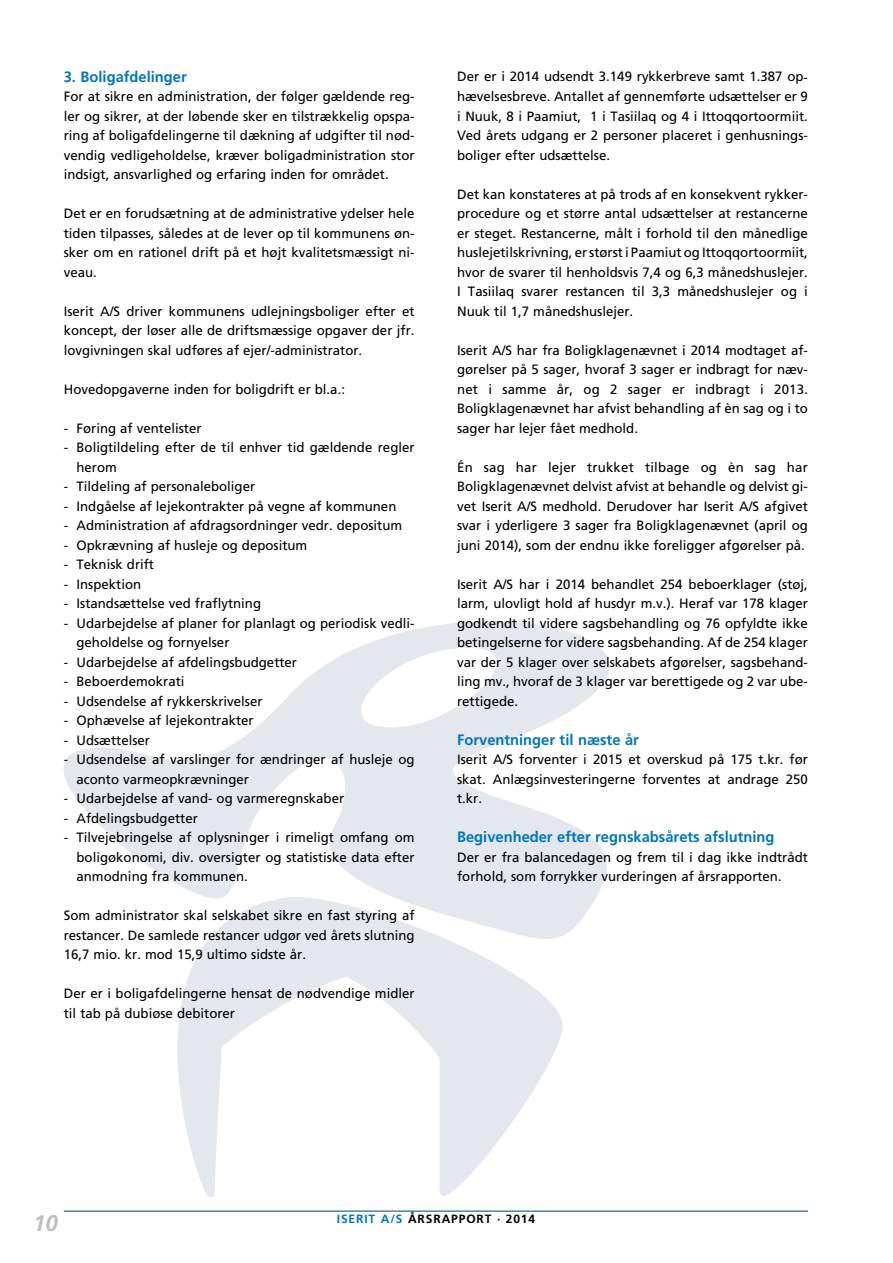
<style>
.page{position:relative;width:893px;height:1263px;background:#fff}
.page>*{position:absolute;margin:0;border:0;box-sizing:border-box;transform-origin:0 0}
.t1{font:italic 700 22.5px "Frutiger";color:#bcbec0}
.t2{font:700 15px "Frutiger";color:#0076be}
.t3{font:13.5px/19.5px "Frutiger";color:#000;text-align:justify}
.t4{font:700 12px "Frutiger";letter-spacing:.075em;color:#000}
.s1{color:#0076be}
</style>
<div class="page">
<svg style="left:177px;top:939px;width:386px;height:258px"></svg>
<svg style="left:63px;top:621px;width:546px;height:318px;fill:#e4e7ee"></svg>
<svg style="left:324px;top:648px;width:206px;height:79px"></svg>
<hr style="left:64px;top:1211px;width:744px;height:1px;background:#004270">
<p class="t2" style="left:64px;top:67px;width:124px">3. Boligafdelinger</p>
<p class="t3" style="left:64px;top:86px;width:352px">For at sikre en administration, der følger gældende reg&shy;ler og sikrer, at der løbende sker en tilstrækkelig opspa&shy;ring af boligafdelingerne til dækning af udgifter til nød&shy;vendig vedligeholdelse, kræver boligadministration stor indsigt, ansvarlighed og erfaring inden for området.</p>
<p class="t3" style="left:64px;top:203px;width:352px">Det er en forudsætning at de administrative ydelser hele tiden tilpasses, således at de lever op til kommunens øn&shy;sker om en rationel drift på et højt kvalitetsmæssigt ni&shy;veau.</p>
<p class="t3" style="left:64px;top:301px;width:352px">Iserit A/S driver kommunens udlejningsboliger efter et koncept, der løser alle de driftsmæssige opgaver der jfr. lovgivningen skal udføres af ejer/-administrator.</p>
<p class="t3" style="left:64px;top:379px;width:283px">Hovedopgaverne inden for boligdrift er bl.a.:</p>
<p class="t3" style="left:64px;top:418px;width:139px">- Føring af ventelister</p>
<p class="t3" style="left:77px;top:437px;width:340px;text-indent:-13px">- Boligtildeling efter de til enhver tid gældende regler herom</p>
<p class="t3" style="left:64px;top:476px;width:193px">- Tildeling af personaleboliger</p>
<p class="t3" style="left:64px;top:496px;width:334px">- Indgåelse af lejekontrakter på vegne af kommunen</p>
<p class="t3" style="left:64px;top:515px;width:340px">- Administration af afdragsordninger vedr. depositum</p>
<p class="t3" style="left:64px;top:535px;width:245px">- Opkrævning af husleje og depositum</p>
<p class="t3" style="left:64px;top:554px;width:92px">- Teknisk drift</p>
<p class="t3" style="left:64px;top:574px;width:79px">- Inspektion</p>
<p class="t3" style="left:64px;top:593px;width:199px">- Istandsættelse ved fraflytning</p>
<p class="t3" style="left:77px;top:613px;width:340px;text-indent:-13px">- Udarbejdelse af planer for planlagt og periodisk vedli&shy;geholdelse og fornyelser</p>
<p class="t3" style="left:64px;top:652px;width:235px">- Udarbejdelse af afdelingsbudgetter</p>
<p class="t3" style="left:64px;top:671px;width:122px">- Beboerdemokrati</p>
<p class="t3" style="left:64px;top:691px;width:200px">- Udsendelse af rykkerskrivelser</p>
<p class="t3" style="left:64px;top:710px;width:191px">- Ophævelse af lejekontrakter</p>
<p class="t3" style="left:64px;top:730px;width:88px">- Udsættelser</p>
<p class="t3" style="left:77px;top:749px;width:340px;text-indent:-13px">- Udsendelse af varslinger for ændringer af husleje og aconto varmeopkrævninger</p>
<p class="t3" style="left:64px;top:788px;width:282px">- Udarbejdelse af vand- og varmeregnskaber</p>
<p class="t3" style="left:64px;top:808px;width:136px">- Afdelingsbudgetter</p>
<p class="t3" style="left:77px;top:827px;width:340px;text-indent:-13px">- Tilvejebringelse af oplysninger i rimeligt omfang om boligøkonomi, div. oversigter og statistiske data efter anmodning fra kommunen.</p>
<p class="t3" style="left:64px;top:905px;width:352px">Som administrator skal selskabet sikre en fast styring af restancer. De samlede restancer udgør ved årets slutning 16,7 mio. kr. mod 15,9 ultimo sidste år.</p>
<p class="t3" style="left:64px;top:983px;width:352px">Der er i boligafdelingerne hensat de nødvendige midler til tab på dubiøse debitorer</p>
<p class="t3" style="left:457px;top:67px;width:352px">Der er i 2014 udsendt 3.149 rykkerbreve samt 1.387 op&shy;hævelsesbreve. Antallet af gennemførte udsættelser er 9 i Nuuk, 8 i Paamiut, 1 i Tasiilaq og 4 i Ittoqqortoormiit.<br>Ved årets udgang er 2 personer placeret i genhusnings&shy;boliger efter udsættelse.</p>
<p class="t3" style="left:457px;top:184px;width:352px">Det kan konstateres at på trods af en konsekvent rykker&shy;procedure og et større antal udsættelser at restancerne er steget. Restancerne, målt i forhold til den månedlige huslejetilskrivning, er størst i Paamiut og Ittoqqortoormiit, hvor de svarer til henholdsvis 7,4 og 6,3 månedshuslejer.<br>I Tasiilaq svarer restancen til 3,3 månedshuslejer og i Nuuk til 1,7 månedshuslejer.</p>
<p class="t3" style="left:457px;top:340px;width:352px">Iserit A/S har fra Boligklagenævnet i 2014 modtaget af&shy;gørelser på 5 sager, hvoraf 3 sager er indbragt for næv&shy;net i samme år, og 2 sager er indbragt i 2013.<br>Boligklagenævnet har afvist behandling af èn sag og i to sager har lejer fået medhold.</p>
<p class="t3" style="left:457px;top:457px;width:352px">Én sag har lejer trukket tilbage og èn sag har Boligklagenævnet delvist afvist at behandle og delvist gi&shy;vet Iserit A/S medhold. Derudover har Iserit A/S afgivet svar i yderligere 3 sager fra Boligklagenævnet (april og juni 2014), som der endnu ikke foreligger afgørelser på.</p>
<p class="t3" style="left:457px;top:574px;width:352px">Iserit A/S har i 2014 behandlet 254 beboerklager (støj, larm, ulovligt hold af husdyr m.v.). Heraf var 178 klager godkendt til videre sagsbehandling og 76 opfyldte ikke betingelserne for videre sagsbehanding. Af de 254 klager var der 5 klager over selskabets afgørelser, sagsbehand&shy;ling mv., hvoraf de 3 klager var berettigede og 2 var ube&shy;rettigede.</p>
<p class="t2" style="left:457px;top:730px;width:183px">Forventninger til næste år</p>
<p class="t3" style="left:457px;top:749px;width:352px">Iserit A/S forventer i 2015 et overskud på 175 t.kr. før skat. Anlægsinvesteringerne forventes at andrage 250 t.kr.</p>
<p class="t2" style="left:457px;top:828px;width:319px">Begivenheder efter regnskabsårets afslutning</p>
<p class="t3" style="left:457px;top:847px;width:352px">Der er fra balancedagen og frem til i dag ikke indtrådt forhold, som forrykker vurderingen af årsrapporten.</p>
<h1 class="t1" style="left:33px;top:1209px;width:27px">10</h1>
<p class="t4" style="left:337px;top:1211px;width:200px"><span class="s1">ISERIT A/S</span> ÅRSRAPPORT · 2014</p>
</div>
